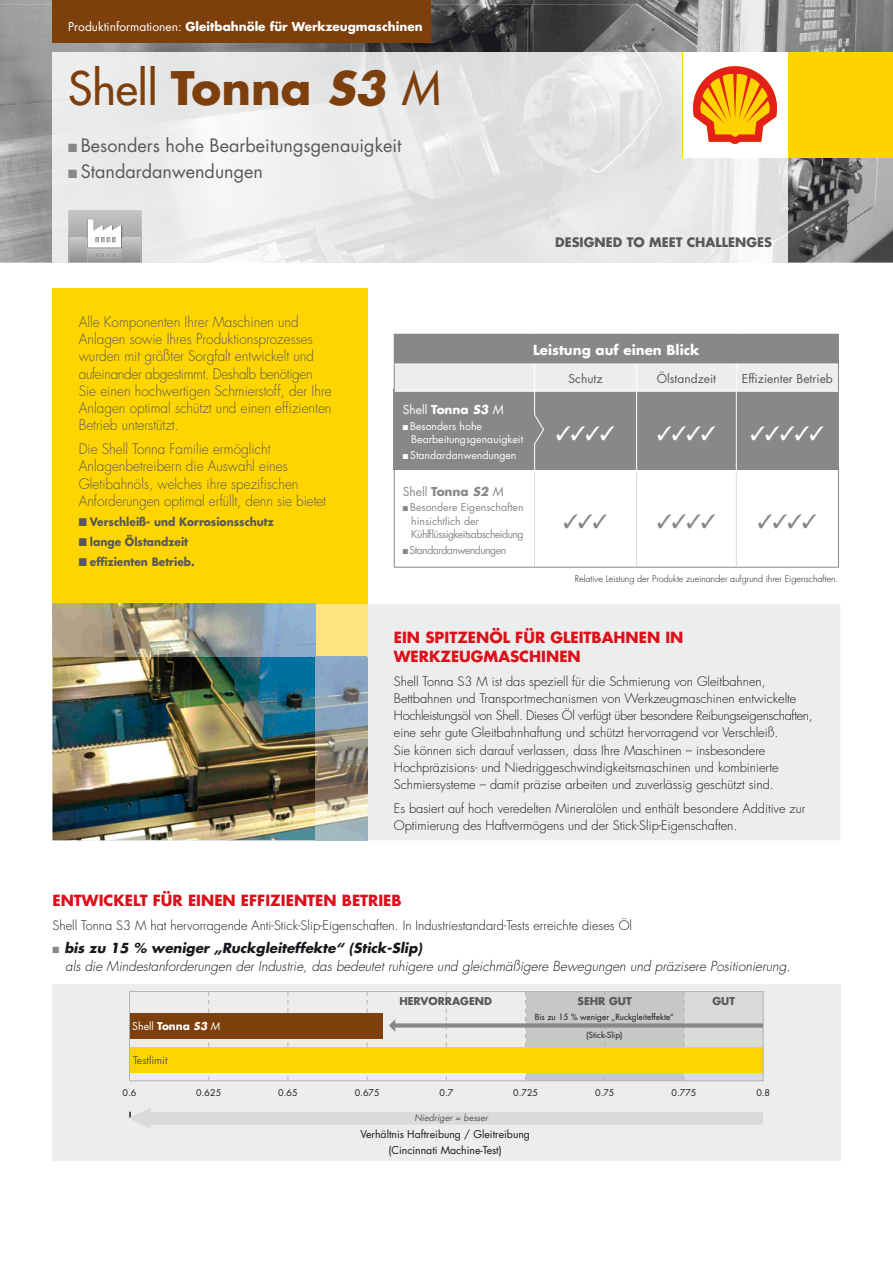
<style>
.page{position:relative;width:893px;height:1263px;background:#fff}
.page>*{position:absolute;margin:0;border:0;box-sizing:border-box;transform-origin:0 0}
.t1{font:500 45px "Futura Std";color:#7d3f0c}
.t2{font:19.5px "Zapf Dingbats";color:#fff}
.t3{font:19.5px "Zapf Dingbats";color:#87888a}
.t4{font:18px "Futura Std";color:#58585a}
.t5{font:700 15px/19.5px "Futura Std";color:#dc101b}
.t6{font:300 14.25px/17.2px "Futura Std";color:#58585a;scale:.95 1}
.t7{font:italic 300 13.5px/18px "Futura Std";color:#1a171c}
.t8{font:700 13.5px "Futura Std";color:#fff}
.t9{font:300 12.75px/17.2px "Futura Std";color:#1a171c}
.t10{font:700 12.75px "Futura Std";color:#58585a}
.t11{font:700 12px "Futura Std";color:#fff}
.t12{font:12px "Futura Std";color:#58585a}
.t13{font:12px "Futura Std";color:#fff}
.t14{font:12px "Futura Std";color:#87888a}
.t15{font:700 11.25px "Futura Std";color:#58585a;scale:.95 1}
.t16{font:10.5px/13.5px "Futura Std";color:#fff}
.t17{font:10.5px/13.5px "Futura Std";color:#87888a}
.t18{font:10.5px/15.5px "Futura Std";color:#1a171c;text-align:center}
.t19{font:700 10.5px "Futura Std";color:#58585a}
.t20{font:10.5px "Futura Std";letter-spacing:-.05em;color:#87888a}
.t21{font:10.5px "Futura Std";color:#58585a}
.t22{font:300 9px "Futura Std";color:#1a171c}
.t23{font:9px "Futura Std";color:#1a171c}
.t24{font:italic 9px "Futura Std";color:#58585a}
.t25{font:8.25px/18px "Futura Std";color:#1a171c;text-align:center}
.s1{font-weight:400}
.s2{font-weight:700}
.s3{font-weight:700;font-style:italic}
.s4{font-style:italic}
.s5{color:#87888a}
</style>
<div class="page">
<img style="left:0;top:0;width:893px;height:263px">
<img style="left:53px;top:656px;width:262px;height:184px">
<div style="left:53px;top:289px;width:315px;height:315px;background:#ffd500"></div>
<div style="left:368px;top:604px;width:472px;height:236px;background:#eceded"></div>
<div style="left:315px;top:604px;width:53px;height:52px;background:#ffe47e"></div>
<div style="left:53px;top:0;width:378px;height:42px;background:#7d3f0c"></div>
<img style="left:53px;top:53px;width:735px;height:210px">
<img style="left:53px;top:604px;width:262px;height:52px">
<img style="left:315px;top:656px;width:52px;height:184px">
<hr style="left:394px;top:334px;width:141px;height:1px;background:#87888a">
<hr style="left:535px;top:334px;width:102px;height:1px;background:#87888a">
<hr style="left:637px;top:334px;width:99px;height:1px;background:#87888a">
<hr style="left:736px;top:334px;width:103px;height:1px;background:#87888a">
<hr style="left:394px;top:391px;width:1px;height:81px;background:#87888a">
<hr style="left:838px;top:391px;width:1px;height:81px;background:#87888a">
<hr style="left:394px;top:472px;width:1px;height:95px;background:#87888a">
<hr style="left:534px;top:472px;width:1px;height:95px;background:#d9dadb">
<hr style="left:636px;top:472px;width:1px;height:95px;background:#d9dadb">
<hr style="left:736px;top:472px;width:1px;height:95px;background:#d9dadb">
<hr style="left:838px;top:472px;width:1px;height:95px;background:#87888a">
<hr style="left:394px;top:567px;width:141px;height:1px;background:#87888a">
<hr style="left:535px;top:567px;width:102px;height:1px;background:#87888a">
<hr style="left:637px;top:567px;width:99px;height:1px;background:#87888a">
<hr style="left:736px;top:567px;width:103px;height:1px;background:#87888a">
<svg style="left:394px;top:335px;width:445px;height:136px;background:#9d9ea0"></svg>
<svg style="left:68px;top:210px;width:74px;height:53px;background:#bcbdbf"></svg>
<div style="left:787px;top:53px;width:106px;height:105px;background:#ffd300"></div>
<div style="left:683px;top:53px;width:104px;height:105px;background:#fff"></div>
<svg style="left:693px;top:66px;width:85px;height:78px"></svg>
<div style="left:53px;top:984px;width:787px;height:176px;background:#ededee"></div>
<svg style="left:367px;top:993px;width:1px;height:86px"></svg>
<svg style="left:288px;top:993px;width:1px;height:86px"></svg>
<svg style="left:208px;top:993px;width:1px;height:86px"></svg>
<div style="left:130px;top:1013px;width:253px;height:25px;background:#7d3f0c"></div>
<div style="left:130px;top:1047px;width:633px;height:25px;background:#ffd500"></div>
<div style="left:129px;top:991px;width:634px;height:90px;border:1px solid #b1b3b4"></div>
<svg style="left:389px;top:991px;width:374px;height:90px"></svg>
<svg style="left:129px;top:1108px;width:634px;height:21px"></svg>
<img style="left:0;top:0;width:638px;height:4px">
<hr style="left:53px;top:0;width:378px;height:4px;background:#7d3f0c">
<p class="t11" style="left:68px;top:18px;width:356px"><span class="s1">Produktinformationen:</span> Gleitbahnöle für Werkzeugmaschinen</p>
<h1 class="t1" style="left:68px;top:61px;width:373px">Shell <span class="s2">Tonna</span> <span class="s3">S3</span> <span class="s4">M</span></h1>
<h3 class="t4" style="left:68px;top:134px;width:335px"><span class="s5">■</span> Besonders hohe Bearbeitungsgenauigkeit</h3>
<h3 class="t4" style="left:68px;top:160px;width:196px"><span class="s5">■</span> Standardanwendungen</h3>
<p class="t10" style="left:555px;top:234px;width:218px">DESIGNED TO MEET CHALLENGES</p>
<p class="t6" style="left:79px;top:313px;width:268px">Alle Komponenten Ihrer Maschinen und Anlagen sowie Ihres Produktionsprozesses wurden mit größter Sorgfalt entwickelt und aufeinander abgestimmt. Deshalb benötigen Sie einen hochwertigen Schmierstoff, der Ihre Anlagen optimal schützt und einen effizienten Betrieb unterstützt.</p>
<p class="t6" style="left:79px;top:441px;width:262px">Die Shell Tonna Familie ermöglicht Anlagenbetreibern die Auswahl eines Gletibahnöls, welches ihre spezifischen Anforderungen optimal erfüllt, denn sie bietet</p>
<p class="t15" style="left:79px;top:514px;width:207px">■ Verschleiß- und Korrosionsschutz</p>
<p class="t15" style="left:79px;top:534px;width:117px">■ lange Ölstandzeit</p>
<p class="t15" style="left:79px;top:554px;width:124px">■ effizienten Betrieb.</p>
<p class="t13" style="left:403px;top:402px;width:102px">Shell <span class="s2">Tonna</span> <span class="s3">S3</span> <span class="s4">M</span></p>
<p class="t16" style="left:411px;top:419px;width:113px;text-indent:-9px">■ Besonders hohe<br>Bearbeitungsgenauigkeit</p>
<p class="t16" style="left:403px;top:449px;width:115px">■ Standardanwendungen</p>
<p class="t14" style="left:403px;top:483px;width:102px">Shell <span class="s2">Tonna</span> <span class="s3">S2</span> <span class="s4">M</span></p>
<p class="t17" style="left:411px;top:501px;width:114px;text-indent:-9px">■ Besondere Eigenschaften hinsichtlich der<br>Kühlflüssigkeitsabscheidung</p>
<p class="t20" style="left:403px;top:543px;width:105px">■ Standardanwendungen</p>
<p class="t8" style="left:533px;top:341px;width:168px">Leistung auf einen Blick</p>
<p class="t12" style="left:569px;top:370px;width:36px">Schutz</p>
<p class="t12" style="left:657px;top:370px;width:61px">Ölstandzeit</p>
<p class="t12" style="left:742px;top:370px;width:92px">Effizienter Betrieb</p>
<h2 class="t2" style="left:556px;top:424px;width:60px">✓✓✓✓</h2>
<h2 class="t2" style="left:657px;top:424px;width:60px">✓✓✓✓</h2>
<h2 class="t2" style="left:751px;top:424px;width:75px">✓✓✓✓✓</h2>
<h2 class="t3" style="left:563px;top:512px;width:46px">✓✓✓</h2>
<h2 class="t3" style="left:657px;top:512px;width:60px">✓✓✓✓</h2>
<h2 class="t3" style="left:758px;top:512px;width:60px">✓✓✓✓</h2>
<p class="t22" style="left:575px;top:573px;width:265px">Relative Leistung der Produkte zueinander aufgrund ihrer Eigenschaften.</p>
<p class="t5" style="left:394px;top:627px;width:291px">EIN SPITZENÖL FÜR GLEITBAHNEN IN<br>WERKZEUGMASCHINEN</p>
<p class="t9" style="left:394px;top:673px;width:420px">Shell Tonna S3 M ist das speziell für die Schmierung von Gleitbahnen, Bettbahnen und Transportmechanismen von Werkzeugmaschinen entwickelte Hochleistungsöl von Shell. Dieses Öl verfügt über besondere Reibungseigenschaften, eine sehr gute Gleitbahnhaftung und schützt hervorragend vor Verschleiß.<br>Sie können sich darauf verlassen, dass Ihre Maschinen – insbesondere Hochpräzisions- und Niedriggeschwindigkeitsmaschinen und kombinierte Schmiersysteme – damit präzise arbeiten und zuverlässig geschützt sind.</p>
<p class="t9" style="left:394px;top:800px;width:413px">Es basiert auf hoch veredelten Mineralölen und enthält besondere Additive zur<br>Optimierung des Haftvermögens und der Stick-Slip-Eigenschaften.</p>
<p class="t5" style="left:53px;top:890px;width:351px">ENTWICKELT FÜR EINEN EFFIZIENTEN BETRIEB</p>
<p class="t9" style="left:53px;top:917px;width:581px">Shell Tonna S3 M hat hervorragende Anti-Stick-Slip-Eigenschaften. In Industriestandard-Tests erreichte dieses Öl</p>
<p class="t7" style="left:65px;top:940px;width:727px;text-indent:-13px"><span class="s5">■</span> <span class="s2">bis zu 15 % weniger „Ruckgleiteffekte“ (Stick-Slip)<br></span>als die Mindestanforderungen der Industrie, das bedeutet ruhigere und gleichmäßigere Bewegungen und präzisere Positionierung.</p>
<p class="t16" style="left:132px;top:1019px;width:89px">Shell <span class="s2">Tonna</span> <span class="s3">S3</span> <span class="s4">M</span></p>
<p class="t21" style="left:133px;top:1054px;width:36px">Testlimit</p>
<p class="t19" style="left:399px;top:994px;width:94px">HERVORRAGEND</p>
<p class="t19" style="left:578px;top:994px;width:56px">SEHR GUT</p>
<p class="t19" style="left:712px;top:994px;width:24px">GUT</p>
<p class="t25" style="left:535px;top:1007px;width:141px">Bis zu 15 % weniger „Ruckgleiteffekte“ (Stick-Slip)</p>
<p class="t23" style="left:123px;top:1086px;width:15px">0.6</p>
<p class="t23" style="left:196px;top:1086px;width:26px">0.625</p>
<p class="t23" style="left:278px;top:1086px;width:21px">0.65</p>
<p class="t23" style="left:355px;top:1086px;width:26px">0.675</p>
<p class="t23" style="left:439px;top:1086px;width:15px">0.7</p>
<p class="t23" style="left:513px;top:1086px;width:26px">0.725</p>
<p class="t23" style="left:595px;top:1086px;width:21px">0.75</p>
<p class="t23" style="left:672px;top:1086px;width:26px">0.775</p>
<p class="t23" style="left:756px;top:1086px;width:15px">0.8</p>
<p class="t24" style="left:414px;top:1112px;width:75px">Niedriger = besser</p>
<p class="t18" style="left:360px;top:1127px;width:171px">Verhältnis Haftreibung / Gleitreibung (Cincinnati Machine-Test)</p>
</div>
